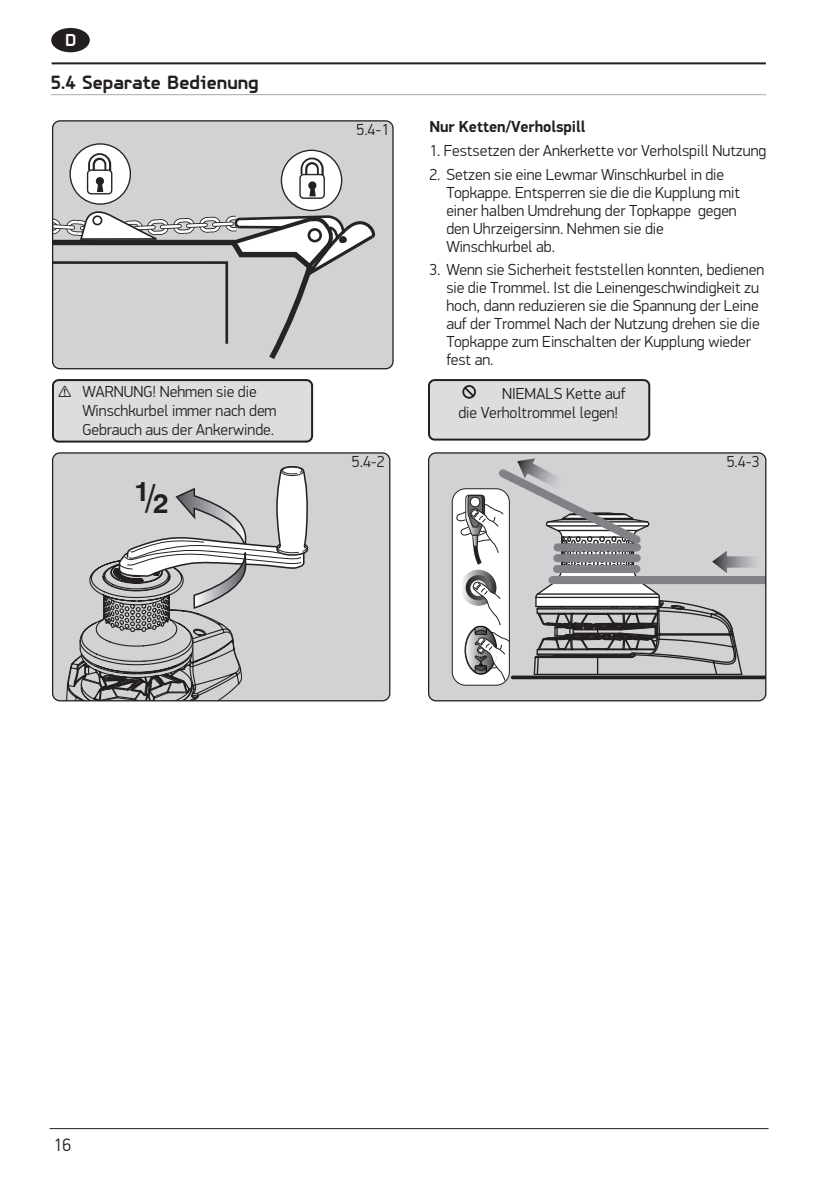
<style>
.page{position:relative;width:840px;height:1191px;background:#fff}
.page>*{position:absolute;margin:0;border:0;box-sizing:border-box;transform-origin:0 0}
.t1{font:700 27.6px "Swiss 721 BT";color:#231f20}
.Sub_header{font:700 20px "PF Isotext Pro";color:#231f20}
.t2{font:300 18px "PF Din Display Pro";color:#231f20}
.t3{font:700 18px "PF Isotext Pro";color:#fff}
.Number_Bullet_copy{font:300 16px/18px "PF Din Display Pro";color:#231f20}
.Warning_text-_Do_not{font:300 16px/19.2px "PF Din Display Pro";color:#231f20}
.Body_Copy{font:700 16px "PF Din Display Pro";color:#231f20}
.Image_numbers{font:300 16px "PF Din Display Pro";color:#231f20}
.s1{font-size:34.8px}
</style>
<div class="page">
<hr style="left:52px;top:62px;width:713px;height:2px;background:#231f20">
<hr style="left:50px;top:1128px;width:718px;height:1px;background:#231f20">
<div style="left:51px;top:28px;width:39px;height:24px;background:#231f20;border-radius:50%"></div>
<div style="left:53px;top:453px;width:336px;height:248px;background:#d1d2d4"></div>
<svg style="left:66px;top:465px;width:243px;height:234px;background:#bebfc0"></svg>
<div style="left:52px;top:452px;width:338px;height:249px;border:1px solid #231f20;border-radius:7px"></div>
<div style="left:428px;top:453px;width:337px;height:248px;background:#d1d2d4"></div>
<div style="left:452px;top:489px;width:57px;height:196px;background:#fff;border-radius:13px"></div>
<div style="left:451px;top:488px;width:58px;height:197px;border:1px solid #231f20;border-radius:13px"></div>
<div style="left:552px;top:576px;width:213px;height:8px;background:#808285"></div>
<svg style="left:456px;top:458px;width:307px;height:223px"></svg>
<div style="left:428px;top:452px;width:338px;height:249px;border:1px solid #231f20;border-radius:7px"></div>
<div style="left:53px;top:121px;width:340px;height:248px;background:#d1d2d4"></div>
<svg style="left:54px;top:205px;width:322px;height:160px;background:#c4c5c6"></svg>
<div style="left:70px;top:144px;width:60px;height:60px;background:#fff;border-radius:50%"></div>
<div style="left:69px;top:143px;width:62px;height:62px;border:1px solid #262324;border-radius:50%"></div>
<div style="left:87px;top:169px;width:25px;height:25px;border:1px solid #262324;border-radius:4px"></div>
<svg style="left:86px;top:153px;width:27px;height:40px"></svg>
<div style="left:281px;top:150px;width:60px;height:60px;background:#fff;border-radius:50%"></div>
<div style="left:280px;top:150px;width:62px;height:61px;border:1px solid #262324;border-radius:50%"></div>
<div style="left:299px;top:174px;width:26px;height:25px;border:1px solid #262324;border-radius:4px"></div>
<svg style="left:297px;top:154px;width:30px;height:43px"></svg>
<div style="left:52px;top:120px;width:341px;height:249px;border:1px solid #231f20;border-radius:7px"></div>
<hr style="left:51px;top:94px;width:714px;height:1px;background:#a8a9ad">
<div style="left:429px;top:380px;width:220px;height:59px;background:#dcdddf;border-radius:6px"></div>
<svg style="left:462px;top:385px;width:13px;height:13px"></svg>
<div style="left:428px;top:379px;width:222px;height:61px;border:2px solid #231f20;border-radius:6px"></div>
<div style="left:53px;top:380px;width:259px;height:61px;background:#dcdddf;border-radius:6px"></div>
<div style="left:52px;top:379px;width:261px;height:63px;border:2px solid #231f20;border-radius:6px"></div>
<p class="t3" style="left:65px;top:29px;width:13px">D</p>
<p class="Sub_header" style="left:51px;top:71px;width:209px">5.4 Separate Bedienung</p>
<p class="Number_Bullet_copy" style="left:82px;top:382px;width:196px;line-height:19.2px;text-indent:-24px">⚠ WARNUNG! Nehmen sie die<br>Winschkurbel immer nach dem<br>Gebrauch aus der Ankerwinde.</p>
<p class="t1" style="left:134px;top:480px;width:36px">1<span class="s1">/</span>2</p>
<p class="Image_numbers" style="left:356px;top:120px;width:34px">5.4-1</p>
<p class="Image_numbers" style="left:352px;top:452px;width:34px">5.4-2</p>
<p class="Body_Copy" style="left:429px;top:117px;width:157px">Nur Ketten/Verholspill</p>
<p class="Number_Bullet_copy" style="left:429px;top:142px;width:338px">1. Festsetzen der Ankerkette vor Verholspill Nutzung</p>
<p class="Number_Bullet_copy" style="left:446px;top:165px;width:295px;text-indent:-17px">2. Setzen sie eine Lewmar Winschkurbel in die Topkappe. Entsperren sie die die Kupplung mit einer halben Umdrehung der Topkappe gegen den Uhrzeigersinn. Nehmen sie die Winschkurbel ab.</p>
<p class="Number_Bullet_copy" style="left:446px;top:261px;width:319px;text-indent:-17px">3. Wenn sie Sicherheit feststellen konnten, bedienen sie die Trommel. Ist die Leinengeschwindigkeit zu hoch, dann reduzieren sie die Spannung der Leine auf der Trommel Nach der Nutzung drehen sie die Topkappe zum Einschalten der Kupplung wieder fest an.</p>
<p class="Warning_text-_Do_not" style="left:458px;top:384px;width:168px;text-indent:44px">NIEMALS Kette auf die Verholtrommel legen!</p>
<p class="Image_numbers" style="left:726px;top:452px;width:34px">5.4-3</p>
<p class="t2" style="left:54px;top:1134px;width:19px">16</p>
</div>
